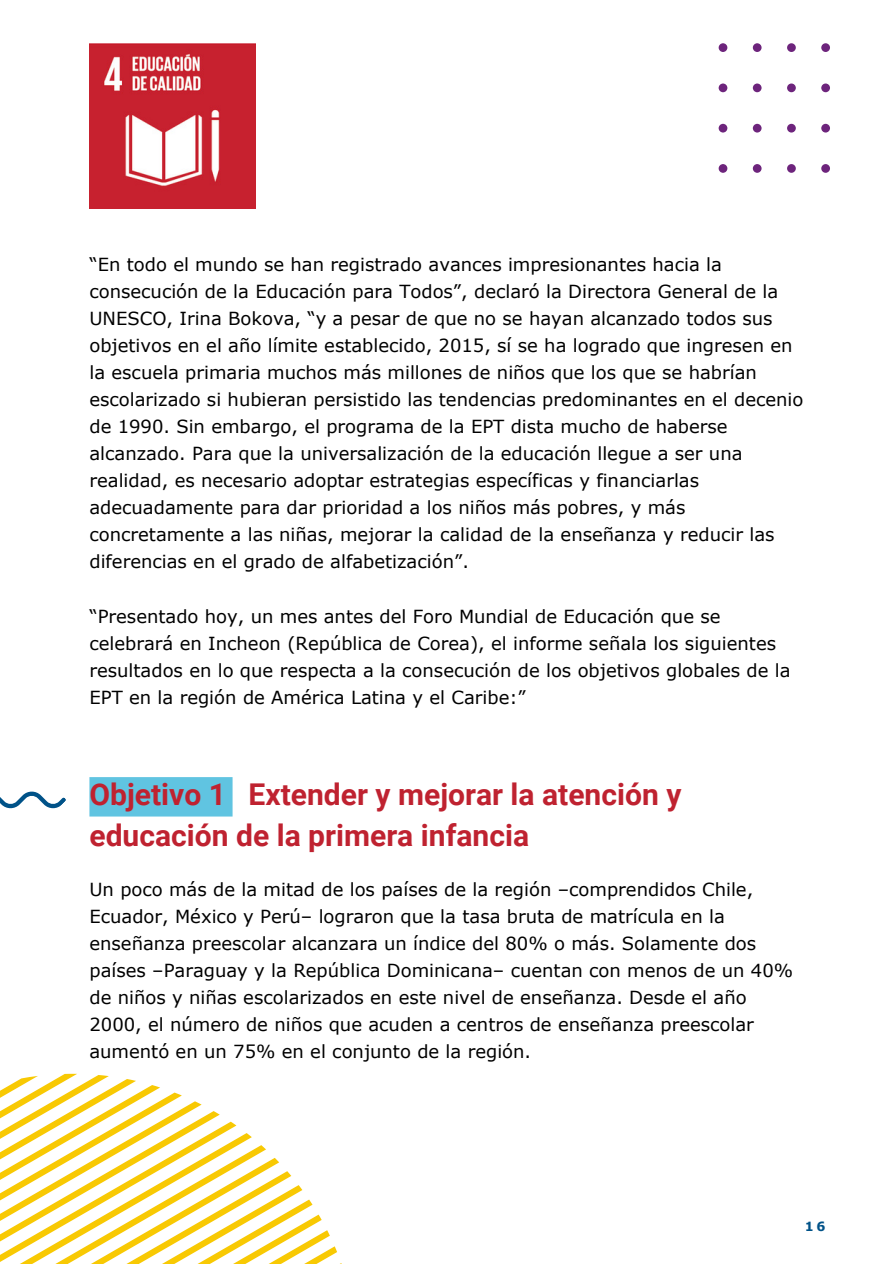
<style>
.page{position:relative;width:894px;height:1264px;background:#fff}
.page>*{position:absolute;margin:0;border:0;box-sizing:border-box;transform-origin:0 0}
.t1{font:700 30px/41.7px "Roboto";color:#bf2230}
.t2{font:18px/27px "Verdana";color:#000}
.t3{font:700 12.75px "Verdana";color:#005288}
</style>
<div class="page">
<svg style="left:0;top:1073px;width:337px;height:190px"></svg>
<svg style="left:718px;top:43px;width:111px;height:130px"></svg>
<img style="left:89px;top:43px;width:166px;height:166px">
<svg style="left:0;top:791px;width:66px;height:18px"></svg>
<div style="left:89px;top:777px;width:143px;height:39px;background:#60c4e1"></div>
<p class="t2" style="left:89px;top:250px;width:715px">“En todo el mundo se han registrado avances impresionantes hacia la consecución de la Educación para Todos”, declaró la Directora General de la UNESCO, Irina Bokova, “y a pesar de que no se hayan alcanzado todos sus objetivos en el año límite establecido, 2015, sí se ha logrado que ingresen en la escuela primaria muchos más millones de niños que los que se habrían escolarizado si hubieran persistido las tendencias predominantes en el decenio de 1990. Sin embargo, el programa de la EPT dista mucho de haberse alcanzado. Para que la universalización de la educación llegue a ser una realidad, es necesario adoptar estrategias específicas y financiarlas adecuadamente para dar prioridad a los niños más pobres, y más concretamente a las niñas, mejorar la calidad de la enseñanza y reducir las diferencias en el grado de alfabetización”.</p>
<p class="t2" style="left:89px;top:602px;width:702px">“Presentado hoy, un mes antes del Foro Mundial de Educación que se celebrará en Incheon (República de Corea), el informe señala los siguientes resultados en lo que respecta a la consecución de los objetivos globales de la EPT en la región de América Latina y el Caribe:”</p>
<h1 class="t1" style="left:89px;top:773px;width:593px">Objetivo 1 Extender y mejorar la atención y educación de la primera infancia</h1>
<p class="t2" style="left:89px;top:874px;width:705px">Un poco más de la mitad de los países de la región –comprendidos Chile, Ecuador, México y Perú– lograron que la tasa bruta de matrícula en la enseñanza preescolar alcanzara un índice del 80% o más. Solamente dos países –Paraguay y la República Dominicana– cuentan con menos de un 40% de niños y niñas escolarizados en este nivel de enseñanza. Desde el año 2000, el número de niños que acuden a centros de enseñanza preescolar aumentó en un 75% en el conjunto de la región.</p>
<p class="t3" style="left:804px;top:1218px;width:22px">16</p>
</div>
